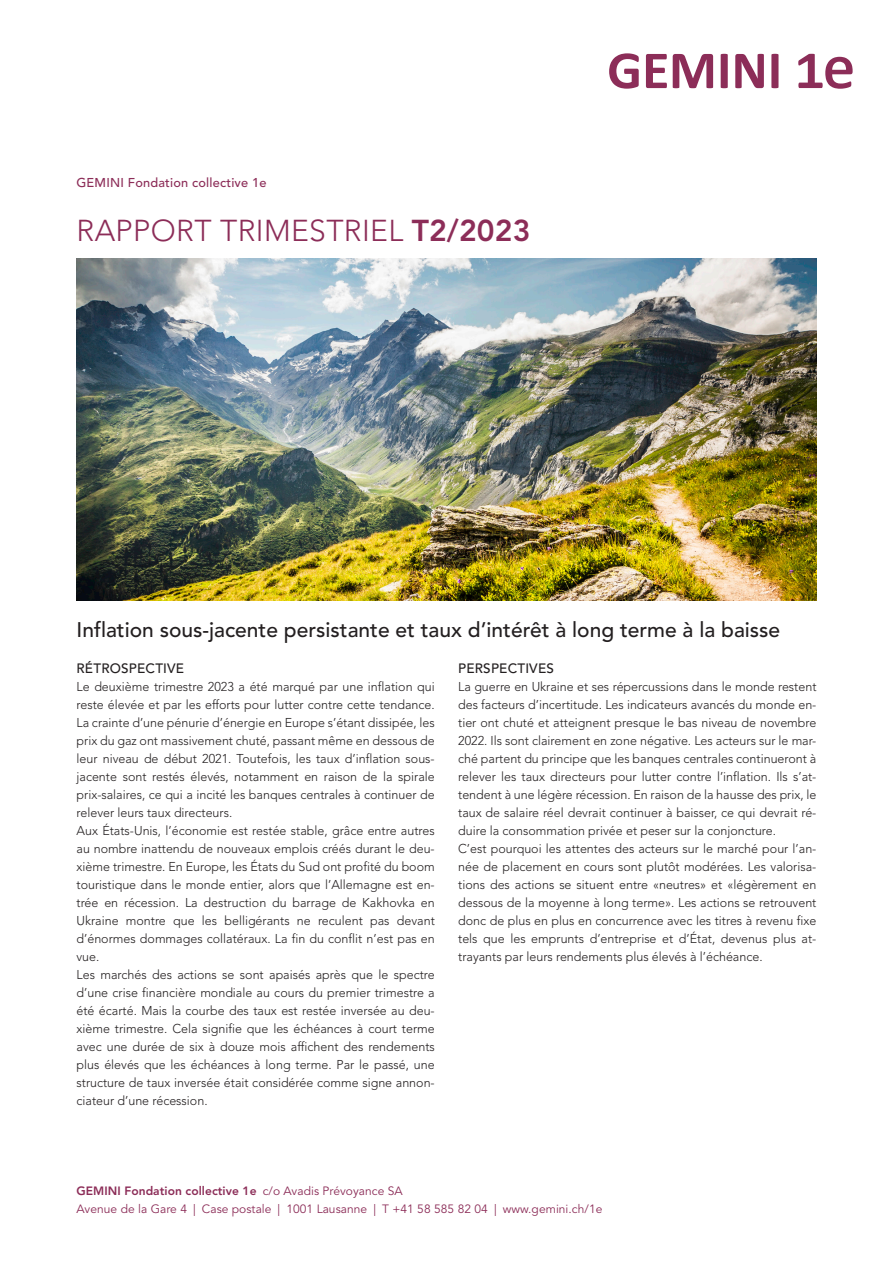
<style>
.page{position:relative;width:893px;height:1263px;background:#fff}
.page>*{position:absolute;margin:0;border:0;box-sizing:border-box;transform-origin:0 0}
._00_Titel_1_Deckblat{font:300 30px "Avenir LT Std";letter-spacing:.01em;color:#8c2d58}
._01_Lead_blue_2_Spal{font:500 21px "Avenir LT Std";color:#231f20}
._03_UT_1{font:500 13.5px "Avenir LT Std";letter-spacing:.015em;color:#231f20}
.LT_normal_F{font:500 13.5px "Avenir LT Std";letter-spacing:.015em;color:#231f20}
._02_LT_light_F{font:300 12.75px/18px "Avenir LT Std";color:#231f20;text-align:justify}
._03_UT_1-2{font:500 12.75px "Avenir LT Std";letter-spacing:.015em;color:#8c2d58}
._07_Adressblock{font:12px/18px "Avenir LT Std";letter-spacing:.005em;color:#8c2d58}
.s1{font-weight:800}
</style>
<div class="page">
<img style="left:77px;top:259px;width:739px;height:342px">
<svg style="left:609px;top:53px;width:30px;height:36px"></svg>
<svg style="left:646px;top:54px;width:21px;height:34px"></svg>
<svg style="left:673px;top:54px;width:40px;height:34px"></svg>
<svg style="left:721px;top:54px;width:7px;height:34px"></svg>
<svg style="left:735px;top:54px;width:29px;height:34px"></svg>
<svg style="left:771px;top:54px;width:7px;height:34px"></svg>
<svg style="left:798px;top:54px;width:55px;height:35px"></svg>
<p class="_03_UT_1-2" style="left:77px;top:175px;width:192px">GEMINI Fondation collective 1e</p>
<p class="_00_Titel_1_Deckblat" style="left:77px;top:213px;width:455px">RAPPORT TRIMESTRIEL <span class="s1">T2/2023</span></p>
<p class="_01_Lead_blue_2_Spal" style="left:77px;top:617px;width:705px">Inflation sous-jacente persistante et taux d’intérêt à long terme à la baisse</p>
<p class="_03_UT_1" style="left:77px;top:660px;width:109px">RÉTROSPECTIVE</p>
<p class="_02_LT_light_F" style="left:77px;top:677px;width:360px">Le deuxième trimestre 2023 a été marqué par une inflation qui reste élevée et par les efforts pour lutter contre cette tendance.<br>La crainte d’une pénurie d’énergie en Europe s’étant dissipée, les prix du gaz ont massivement chuté, passant même en dessous de leur niveau de début 2021. Toutefois, les taux d’inflation sous&shy;jacente sont restés élevés, notamment en raison de la spirale prix-salaires, ce qui a incité les banques centrales à continuer de relever leurs taux directeurs.</p>
<p class="_02_LT_light_F" style="left:77px;top:821px;width:360px">Aux États-Unis, l’économie est restée stable, grâce entre autres au nombre inattendu de nouveaux emplois créés durant le deu&shy;xième trimestre. En Europe, les États du Sud ont profité du boom touristique dans le monde entier, alors que l’Allemagne est en&shy;trée en récession. La destruction du barrage de Kakhovka en Ukraine montre que les belligérants ne reculent pas devant d’énormes dommages collatéraux. La fin du conflit n’est pas en vue.</p>
<p class="_02_LT_light_F" style="left:77px;top:965px;width:360px">Les marchés des actions se sont apaisés après que le spectre d’une crise financière mondiale au cours du premier trimestre a été écarté. Mais la courbe des taux est restée inversée au deu&shy;xième trimestre. Cela signifie que les échéances à court terme avec une durée de six à douze mois affichent des rendements plus élevés que les échéances à long terme. Par le passé, une structure de taux inversée était considérée comme signe annon&shy;ciateur d’une récession.</p>
<p class="LT_normal_F" style="left:458px;top:660px;width:97px">PERSPECTIVES</p>
<p class="_02_LT_light_F" style="left:458px;top:677px;width:360px">La guerre en Ukraine et ses répercussions dans le monde restent des facteurs d’incertitude. Les indicateurs avancés du monde en&shy;tier ont chuté et atteignent presque le bas niveau de novembre 2022. Ils sont clairement en zone négative. Les acteurs sur le mar&shy;ché partent du principe que les banques centrales continueront à relever les taux directeurs pour lutter contre l’inflation. Ils s’at&shy;tendent à une légère récession. En raison de la hausse des prix, le taux de salaire réel devrait continuer à baisser, ce qui devrait ré&shy;duire la consommation privée et peser sur la conjoncture.</p>
<p class="_02_LT_light_F" style="left:458px;top:839px;width:360px">C’est pourquoi les attentes des acteurs sur le marché pour l’an&shy;née de placement en cours sont plutôt modérées. Les valorisa&shy;tions des actions se situent entre «neutres» et «légèrement en dessous de la moyenne à long terme». Les actions se retrouvent donc de plus en plus en concurrence avec les titres à revenu fixe tels que les emprunts d’entreprise et d’État, devenus plus at&shy;trayants par leurs rendements plus élevés à l’échéance.</p>
<p class="_07_Adressblock" style="left:77px;top:1182px;width:527px"><span class="s1">GEMINI Fondation collective 1e</span> c/o Avadis Prévoyance SA<br>Avenue de la Gare 4 | Case postale | 1001 Lausanne | T +41 58 585 82 04 | www.gemini.ch/1e</p>
</div>
